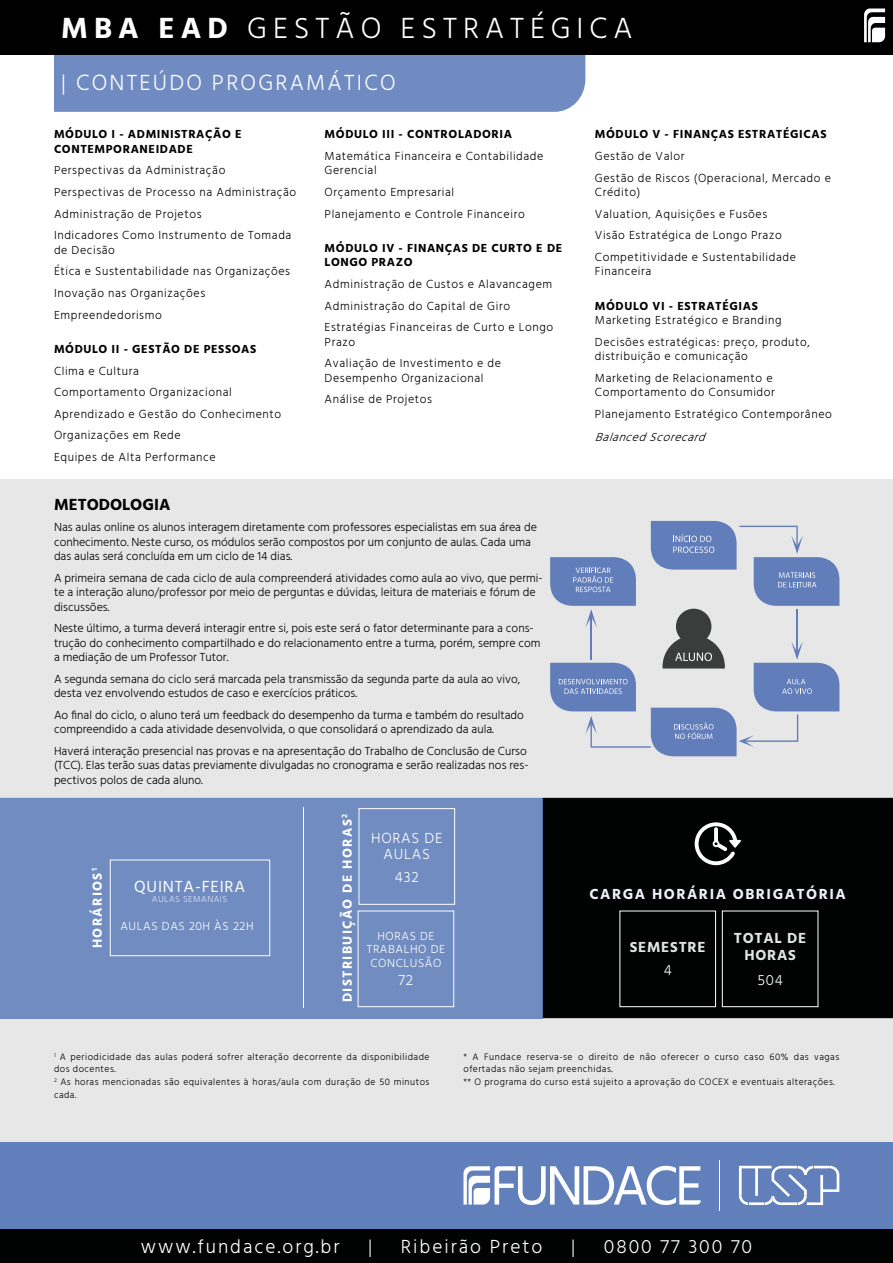
<style>
.page{position:relative;width:893px;height:1263px;background:#fff}
.page>*{position:absolute;margin:0;border:0;box-sizing:border-box;transform-origin:0 0}
.t1{font:300 30px "Hind";letter-spacing:.2em;color:#fff}
.t2{font:300 22.5px "Hind";letter-spacing:.1em;color:#fff}
.t3{font:300 19.5px "Hind";letter-spacing:.1em;color:#fff}
.t4{font:16.5px "Hind";letter-spacing:.05em;color:#fff}
.t5{font:700 16.5px "Hind";color:#000}
.t6{font:700 15px "Hind";letter-spacing:.1em;color:#eff1fa}
.t7{font:300 15px/16.5px "Hind";letter-spacing:.05em;color:#fff;text-align:center}
.t8{font:700 15px/16.5px "Hind";letter-spacing:.05em;color:#e3e3e3;text-align:center}
.t9{font:700 13.5px "Hind";letter-spacing:.1em;color:#fff}
.t10{font:300 12px/14.4px "Hind";color:#000}
.t11{font:300 12px/21.6px "Hind";letter-spacing:.05em;color:#000}
.t12{font:700 12px/14.4px "Hind";letter-spacing:.05em;color:#000}
.t13{font:300 12px/13.5px "Hind";letter-spacing:.05em;color:#fff;text-align:center}
.t14{font:italic 300 12px "Hind";color:#000}
.t15{font:300 9.6px/12.6px "Hind";letter-spacing:.05em;color:#000}
.t16{font:300 9px "Hind";letter-spacing:.05em;color:#dee2f3}
.s1{font-weight:700}
</style>
<div class="page">
<div style="left:54px;top:54px;width:531px;height:58px;background:#708bc2"></div>
<div style="left:0;top:0;width:893px;height:54px;background:#000"></div>
<div style="left:543px;top:798px;width:350px;height:221px;background:#010202"></div>
<div style="left:0;top:1019px;width:893px;height:123px;background:#e3e3e3"></div>
<div style="left:0;top:798px;width:543px;height:221px;background:#718cc1"></div>
<div style="left:110px;top:860px;width:160px;height:96px;border:1px solid #fff"></div>
<div style="left:359px;top:808px;width:96px;height:97px;border:1px solid #fff"></div>
<div style="left:358px;top:911px;width:96px;height:96px;border:1px solid #fff"></div>
<div style="left:619px;top:911px;width:97px;height:96px;border:1px solid #fff"></div>
<div style="left:722px;top:911px;width:96px;height:96px;border:1px solid #fff"></div>
<div style="left:0;top:1142px;width:893px;height:87px;background:#617fba"></div>
<div style="left:0;top:1229px;width:893px;height:34px;background:#010202"></div>
<svg style="left:463px;top:1166px;width:238px;height:39px"></svg>
<hr style="left:719px;top:1160px;width:1px;height:51px;background:#fff">
<svg style="left:739px;top:1166px;width:100px;height:39px"></svg>
<svg style="left:695px;top:822px;width:46px;height:43px"></svg>
<svg style="left:864px;top:9px;width:21px;height:33px"></svg>
<div style="left:0;top:479px;width:893px;height:319px;background:#e3e3e3"></div>
<hr style="left:303px;top:808px;width:1px;height:200px;background:#fff">
<svg style="left:550px;top:520px;width:289px;height:237px"></svg>
<h1 class="t1" style="left:61px;top:9px;width:573px"><span class="s1">MBA EAD</span> GESTÃO ESTRATÉGICA</h1>
<h2 class="t2" style="left:61px;top:68px;width:336px">| CONTEÚDO PROGRAMÁTICO</h2>
<p class="t12" style="left:54px;top:127px;width:189px">MÓDULO I - ADMINISTRAÇÃO E<br>CONTEMPORANEIDADE</p>
<p class="t11" style="left:54px;top:160px;width:244px">Perspectivas da Administração Perspectivas de Processo na Administração Administração de Projetos<br>Indicadores Como Instrumento de Tomada</p>
<p class="t11" style="left:54px;top:240px;width:238px">de Decisão<br>Ética e Sustentabilidade nas Organizações<br>Inovação nas Organizações<br>Empreendedorismo</p>
<p class="t12" style="left:54px;top:341px;width:204px">MÓDULO II - GESTÃO DE PESSOAS</p>
<p class="t11" style="left:54px;top:360px;width:229px">Clima e Cultura<br>Comportamento Organizacional<br>Aprendizado e Gestão do Conhecimento<br>Organizações em Rede<br>Equipes de Alta Performance</p>
<p class="t12" style="left:325px;top:127px;width:189px">MÓDULO III - CONTROLADORIA</p>
<p class="t11" style="left:325px;top:150px;width:220px;line-height:14.4px">Matemática Financeira e Contabilidade<br>Gerencial</p>
<p class="t11" style="left:325px;top:182px;width:202px">Orçamento Empresarial<br>Planejamento e Controle Financeiro</p>
<p class="t12" style="left:325px;top:241px;width:239px">MÓDULO IV - FINANÇAS DE CURTO E DE<br>LONGO PRAZO</p>
<p class="t11" style="left:325px;top:274px;width:230px">Administração de Custos e Alavancagem<br>Administração do Capital de Giro<br>Estratégias Financeiras de Curto e Longo</p>
<p class="t11" style="left:325px;top:331px;width:178px">Prazo<br>Avaliação de Investimento e de</p>
<p class="t11" style="left:325px;top:367px;width:160px">Desempenho Organizacional<br>Análise de Projetos</p>
<h3 class="t5" style="left:54px;top:494px;width:118px">METODOLOGIA</h3>
<p class="t10" style="left:54px;top:521px;width:484px">Nas aulas online os alunos interagem diretamente com professores especialistas em sua área de conhecimento. Neste curso, os módulos serão compostos por um conjunto de aulas. Cada uma das aulas será concluída em um ciclo de 14 dias.</p>
<p class="t10" style="left:54px;top:571px;width:490px">A primeira semana de cada ciclo de aula compreenderá atividades como aula ao vivo, que permi&shy;te a interação aluno/professor por meio de perguntas e dúvidas, leitura de materiais e fórum de discussões.</p>
<p class="t10" style="left:54px;top:622px;width:488px">Neste último, a turma deverá interagir entre si, pois este será o fator determinante para a cons&shy;trução do conhecimento compartilhado e do relacionamento entre a turma, porém, sempre com a mediação de um Professor Tutor.</p>
<p class="t10" style="left:54px;top:672px;width:468px">A segunda semana do ciclo será marcada pela transmissão da segunda parte da aula ao vivo, desta vez envolvendo estudos de caso e exercícios práticos.</p>
<p class="t10" style="left:54px;top:708px;width:471px">Ao final do ciclo, o aluno terá um feedback do desempenho da turma e também do resultado compreendido a cada atividade desenvolvida, o que consolidará o aprendizado da aula.</p>
<p class="t10" style="left:54px;top:744px;width:476px">Haverá interação presencial nas provas e na apresentação do Trabalho de Conclusão de Curso (TCC). Elas terão suas datas previamente divulgadas no cronograma e serão realizadas nos res&shy;pectivos polos de cada aluno.</p>
<p class="t9" style="left:89px;top:948px;width:81px;rotate:-90deg">HORÁRIOS<sup>1</sup></p>
<h3 class="t4" style="left:134px;top:876px;width:113px">QUINTA-FEIRA</h3>
<p class="t16" style="left:152px;top:893px;width:77px">AULAS SEMANAIS</p>
<p class="t13" style="left:120px;top:920px;width:135px">AULAS DAS 20H ÀS 22H</p>
<p class="t9" style="left:339px;top:1002px;width:190px;rotate:-90deg">DISTRIBUIÇÃO DE HORAS<sup>2</sup></p>
<p class="t7" style="left:371px;top:830px;width:73px">HORAS DE<br>AULAS</p>
<p class="t7" style="left:395px;top:870px;width:25px">432</p>
<p class="t13" style="left:367px;top:929px;width:80px">HORAS DE<br>TRABALHO DE<br>CONCLUSÃO</p>
<p class="t7" style="left:399px;top:972px;width:16px">72</p>
<p class="t12" style="left:595px;top:127px;width:233px">MÓDULO V - FINANÇAS ESTRATÉGICAS</p>
<p class="t11" style="left:595px;top:146px;width:238px">Gestão de Valor<br>Gestão de Riscos (Operacional, Mercado e</p>
<p class="t11" style="left:595px;top:182px;width:203px">Crédito)<br>Valuation, Aquisições e Fusões<br>Visão Estratégica de Longo Prazo<br>Competitividade e Sustentabilidade</p>
<p class="t11" style="left:595px;top:261px;width:58px">Financeira</p>
<p class="t12" style="left:595px;top:298px;width:164px">MÓDULO VI - ESTRATÉGIAS</p>
<p class="t11" style="left:595px;top:310px;width:217px">Marketing Estratégico e Branding<br>Decisões estratégicas: preço, produto,</p>
<p class="t11" style="left:595px;top:346px;width:179px">distribuição e comunicação<br>Marketing de Relacionamento e</p>
<p class="t11" style="left:595px;top:382px;width:239px">Comportamento do Consumidor<br>Planejamento Estratégico Contemporâneo</p>
<p class="t14" style="left:595px;top:429px;width:117px">BalancedScorecard</p>
<p class="t6" style="left:590px;top:885px;width:258px">CARGA HORÁRIA OBRIGATÓRIA</p>
<p class="t8" style="left:630px;top:938px;width:77px">SEMESTRE</p>
<p class="t7" style="left:664px;top:962px;width:10px">4</p>
<p class="t8" style="left:734px;top:930px;width:74px">TOTAL DE<br>HORAS</p>
<p class="t7" style="left:757px;top:972px;width:27px">504</p>
<p class="t15" style="left:54px;top:1051px;width:377px"><sup>1</sup> A periodicidade das aulas poderá sofrer alteração decorrente da disponibilidade dos docentes.<br><sup>2</sup> As horas mencionadas são equivalentes à horas/aula com duração de 50 minutos cada.</p>
<p class="t15" style="left:463px;top:1051px;width:377px">* A Fundace reserva-se o direito de não oferecer o curso caso 60% das vagas ofertadas não sejam preenchidas.<br>** O programa do curso está sujeito a aprovação do COCEX e eventuais alterações.</p>
<h3 class="t3" style="left:141px;top:1234px;width:200px">www.fundace.org.br</h3>
<h3 class="t3" style="left:368px;top:1234px;width:6px">|</h3>
<h3 class="t3" style="left:401px;top:1234px;width:143px">Ribeirão Preto</h3>
<h3 class="t3" style="left:571px;top:1234px;width:6px">|</h3>
<h3 class="t3" style="left:604px;top:1234px;width:150px">0800 77 300 70</h3>
</div>
